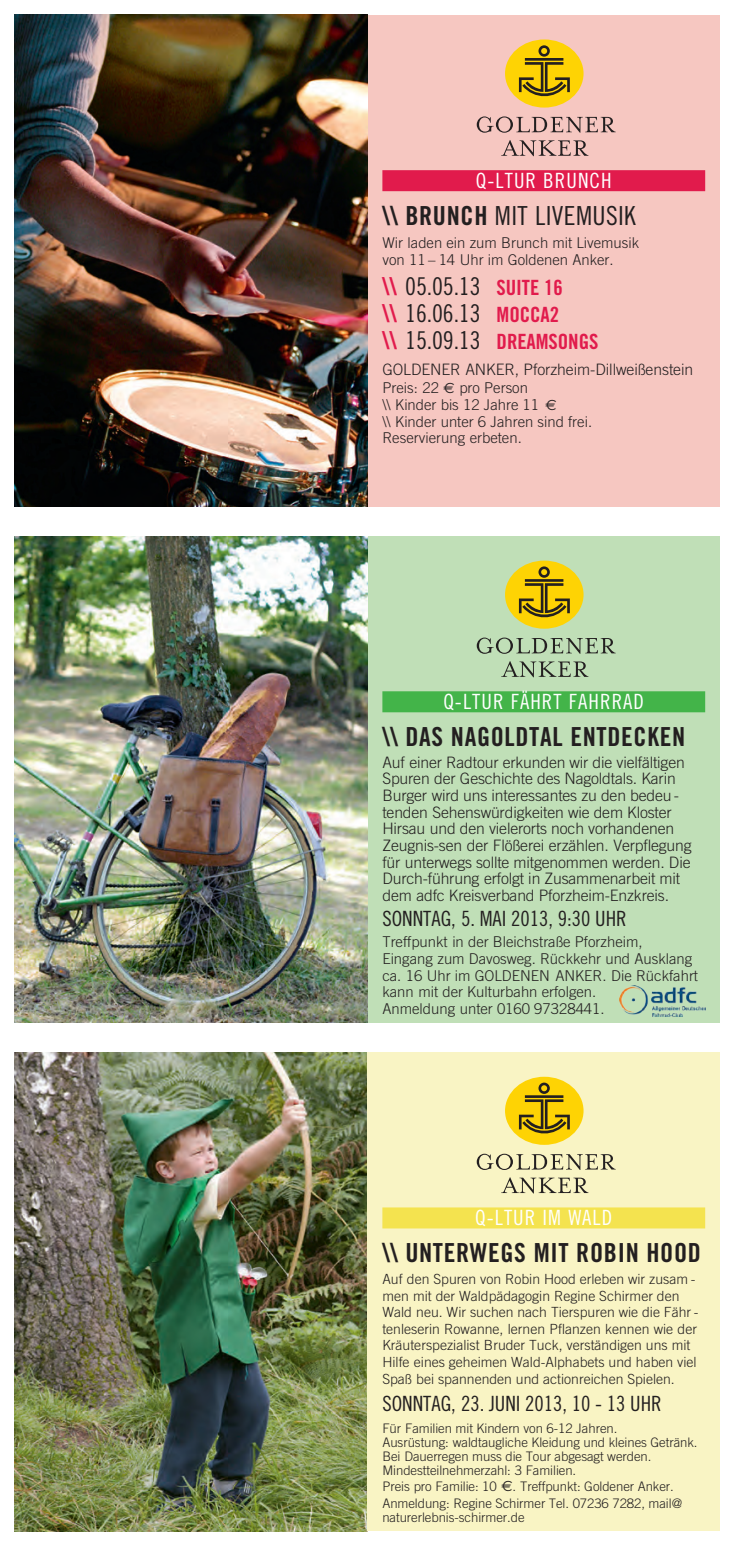
<style>
.page{position:relative;width:735px;height:1546px;background:#fff}
.page>*{position:absolute;margin:0;border:0;box-sizing:border-box;transform-origin:0 0}
.t1{font:26.25px "Trade Gothic Bold Cond Twenty";letter-spacing:.025em;color:#231f20}
.t2{font:26.25px "Trade Gothic Cond Eighteen";letter-spacing:.015em;color:#231f20}
.t3{font:24.5px/27.1px "Trade Gothic Cond Eighteen";letter-spacing:-.005em;color:#231f20}
.t4{font:21px "Trade Gothic Cond Eighteen";color:#231f20}
.t5{font:21px "Trade Gothic Cond Eighteen";letter-spacing:.05em;color:#fff}
.t6{font:21px "Trade Gothic Bold Cond Twenty";letter-spacing:-.005em;color:#e11b4c}
.t7{font:300 15.75px/16.6px "Trade Gothic";letter-spacing:-.01em;color:#231f20}
.t8{font:300 14.88px/16.6px "Trade Gothic";color:#231f20}
.t9{font:300 14px/16.6px "Trade Gothic";color:#231f20}
.t10{font:300 13.12px/14px "Trade Gothic";letter-spacing:-.005em;color:#231f20}
.s1{font-family:"Trade Gothic Bold Cond Twenty"}
.s2{font-family:"Trade Gothic Bold Cond Twenty";color:#e11b4c}
.s3{font-family:"Trade Gothic Bold Cond Twenty";font-size:21px;color:#e11b4c}
.s4{font-size:24.5px}
.s5{font-family:"Trade Gothic Cond Eighteen";font-size:24.5px;color:#231f20}
.s6{font-family:"Euro Sans";font-weight:400}
.s7{font-family:"Euro Sans";font-weight:400;font-size:14.88px}
</style>
<div class="page">
<div style="left:367px;top:15px;width:352px;height:491px;background:#f6c7c1"></div>
<div style="left:382px;top:170px;width:322px;height:21px;background:#e11b4c"></div>
<div style="left:504px;top:39px;width:79px;height:69px;background:#fed304;border-radius:50%"></div>
<svg style="left:518px;top:45px;width:51px;height:55px"></svg>
<svg style="left:501px;top:140px;width:87px;height:16px"></svg>
<svg style="left:476px;top:116px;width:139px;height:17px"></svg>
<img style="left:15px;top:15px;width:352px;height:491px">
<div style="left:367px;top:536px;width:352px;height:486px;background:#c0dfb7"></div>
<div style="left:382px;top:691px;width:322px;height:21px;background:#43b449"></div>
<div style="left:504px;top:560px;width:79px;height:68px;background:#fed304;border-radius:50%"></div>
<svg style="left:518px;top:566px;width:51px;height:55px"></svg>
<svg style="left:501px;top:661px;width:87px;height:16px"></svg>
<svg style="left:476px;top:637px;width:139px;height:17px"></svg>
<img style="left:15px;top:536px;width:352px;height:486px">
<img style="left:619px;top:985px;width:86px;height:31px">
<img style="left:15px;top:1052px;width:352px;height:478px">
<div style="left:367px;top:1052px;width:352px;height:478px;background:#f9f4c4"></div>
<div style="left:382px;top:1207px;width:322px;height:21px;background:#f4e34f"></div>
<div style="left:504px;top:1076px;width:79px;height:68px;background:#fed304;border-radius:50%"></div>
<svg style="left:518px;top:1082px;width:51px;height:52px"></svg>
<svg style="left:501px;top:1177px;width:87px;height:16px"></svg>
<svg style="left:476px;top:1153px;width:139px;height:16px"></svg>
<h3 class="t5" style="left:475px;top:168px;width:137px">Q-LTUR BRUNCH</h3>
<h1 class="t2" style="left:382px;top:200px;width:255px"><span class="s1">\\ BRUNCH</span> MIT LIVEMUSIK</h1>
<p class="t8" style="left:382px;top:233px;width:258px;line-height:17.5px">Wir laden ein zum Brunch mit Livemusik von 11 – 14 Uhr im Goldenen Anker.</p>
<h2 class="t3" style="left:382px;top:272px;width:182px"><span class="s2">\\</span> 05.05.13 <span class="s3">SUITE 16 </span><span class="s2">\\</span> 16.06.13 <span class="s3">MOCCA2</span></h2>
<h3 class="t6" style="left:382px;top:329px;width:217px"><span class="s4">\\</span> <span class="s5">15.09.13</span> DREAMSONGS</h3>
<p class="t7" style="left:382px;top:361px;width:312px">GOLDENER ANKER, Pforzheim-Dillweißenstein</p>
<p class="t8" style="left:382px;top:379px;width:211px">Preis: 22 <span class="s6">E</span> pro Person<br>\\ Kinder bis 12 Jahre 11 <span class="s6">E<br></span>\\ Kinder unter 6 Jahren sind frei.<br>Reservierung erbeten.</p>
<h3 class="t5" style="left:443px;top:689px;width:202px">Q-LTUR FÄHRT FAHRRAD</h3>
<h1 class="t1" style="left:382px;top:721px;width:304px">\\ DAS NAGOLDTAL ENTDECKEN</h1>
<p class="t7" style="left:382px;top:753px;width:310px">Auf einer Radtour erkunden wir die vielfältigen Spuren der Geschichte des Nagoldtals. Karin Burger wird uns interessantes zu den bedeu&shy;tenden Sehenswürdigkeiten wie dem Kloster Hirsau und den vielerorts noch vorhandenen Zeugnis-sen der Flößerei erzählen. Verpflegung für unterwegs sollte mitgenommen werden. Die Durch-führung erfolgt in Zusammenarbeit mit dem adfc Kreisverband Pforzheim-Enzkreis.</p>
<h3 class="t4" style="left:382px;top:905px;width:246px">SONNTAG, 5. MAI 2013, 9:30 UHR</h3>
<p class="t8" style="left:382px;top:933px;width:317px">Treffpunkt in der Bleichstraße Pforzheim,<br>Eingang zum Davosweg. Rückkehr und Ausklang ca. 16 Uhr im GOLDENEN ANKER. Die Rückfahrt kann mit der Kulturbahn erfolgen.<br>Anmeldung unter 0160 97328441.</p>
<h3 class="t5" style="left:475px;top:1205px;width:139px">Q-LTUR IM WALD</h3>
<h1 class="t1" style="left:382px;top:1236px;width:320px">\\ UNTERWEGS MIT ROBIN HOOD</h1>
<p class="t9" style="left:382px;top:1270px;width:317px">Auf den Spuren von Robin Hood erleben wir zusam - men mit der Waldpädagogin Regine Schirmer den Wald neu. Wir suchen nach Tierspuren wie die Fähr - tenleserin Rowanne, lernen Pflanzen kennen wie der Kräuterspezialist Bruder Tuck, verständigen uns mit Hilfe eines geheimen Wald-Alphabets und haben viel Spaß bei spannenden und actionreichen Spielen.</p>
<h3 class="t4" style="left:382px;top:1391px;width:281px">SONNTAG, 23. JUNI 2013, 10 - 13 UHR</h3>
<p class="t10" style="left:382px;top:1420px;width:316px">Für Familien mit Kindern von 6-12 Jahren.<br>Ausrüstung: waldtaugliche Kleidung und kleines Getränk.<br>Bei Dauerregen muss die Tour abgesagt werden.<br>Mindestteilnehmerzahl: 3 Familien.</p>
<p class="t10" style="left:382px;top:1477px;width:301px;line-height:16.4px">Preis pro Familie: 10 <span class="s7">E</span>. Treffpunkt: Goldener Anker.<br>Anmeldung: Regine Schirmer Tel. 07236 7282, mail@</p>
<p class="t10" style="left:382px;top:1509px;width:144px">naturerlebnis-schirmer.de</p>
</div>
